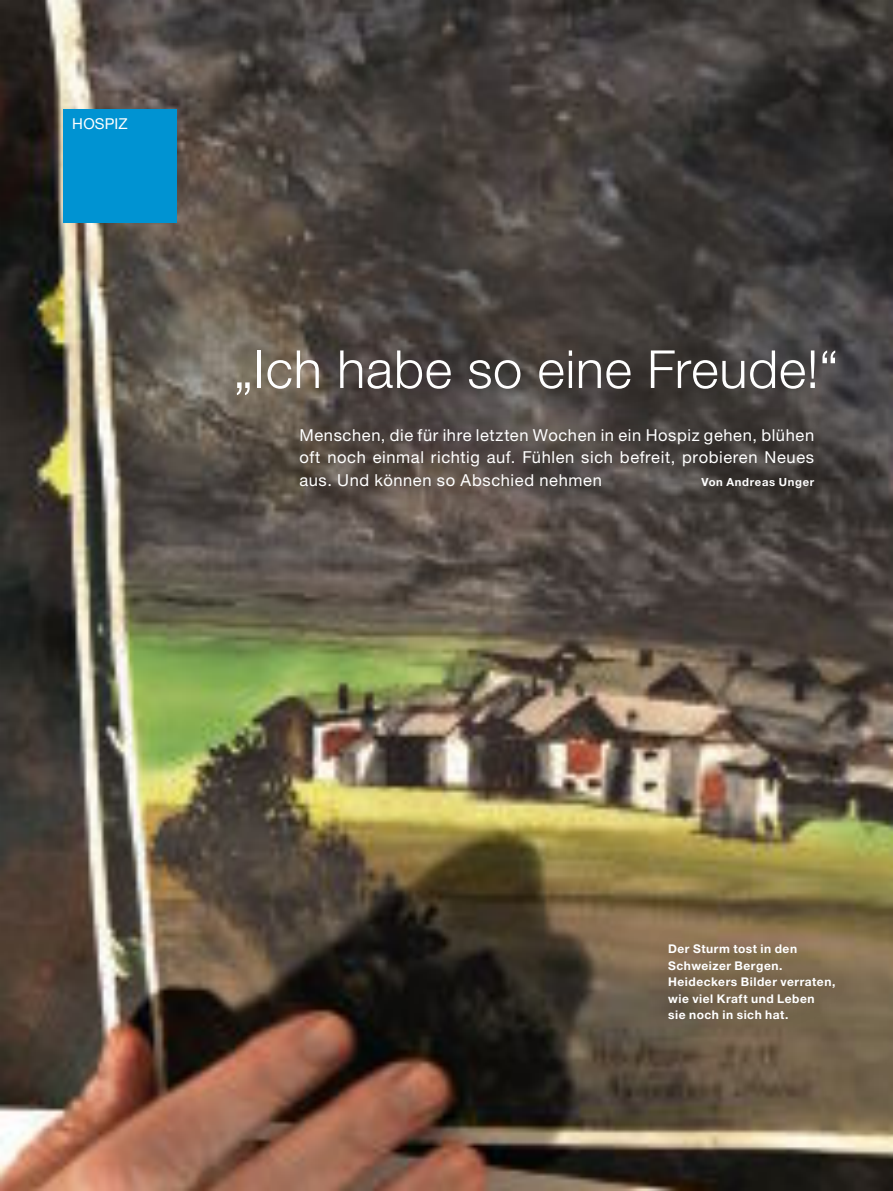
<style>
.page{position:relative;width:893px;height:1191px;background:#fff}
.page>*{position:absolute;margin:0;border:0;box-sizing:border-box;transform-origin:0 0}
.t1{font:300 52.5px "Helvetica Neue LT Pro";letter-spacing:.01em;color:#fff}
.t2{font:16.5px/22.5px "Helvetica Neue LT Std";letter-spacing:.035em;color:#fff;text-align:justify}
.t3{font:15px "Helvetica Neue LT Std";letter-spacing:.015em;color:#fff}
.t4{font:700 12px/16.5px "Helvetica Neue LT Std";letter-spacing:.045em;color:#fff}
.t5{font:700 11.25px "Helvetica Neue LT Std";letter-spacing:.06em;color:#fff}
</style>
<div class="page">
<img style="left:0;top:0;width:893px;height:1191px">
<div style="left:215px;top:327px;width:642px;height:89px;background:#000;opacity:.2"></div>
<div style="left:64px;top:110px;width:113px;height:113px;background:#0093d2"></div>
<div style="left:278px;top:408px;width:557px;height:102px;background:#000;opacity:.75"></div>
<div style="left:646px;top:922px;width:209px;height:120px;background:#000;opacity:.2"></div>
<p class="t3" style="left:72px;top:115px;width:57px">HOSPIZ</p>
<h1 class="t1" style="left:234px;top:337px;width:606px">„Ich habe so eine Freude!“</h1>
<p class="t2" style="left:299px;top:423px;width:516px">Menschen, die für ihre letzten Wochen in ein Hospiz gehen, blühen oft noch einmal richtig auf. Fühlen sich befreit, probieren Neues aus. Und können so Abschied nehmen</p>
<p class="t5" style="left:701px;top:475px;width:114px">Von Andreas Unger</p>
<p class="t4" style="left:668px;top:940px;width:169px">Der Sturm tost in den<br>Schweizer Bergen.<br>Heideckers Bilder verraten, wie viel Kraft und Leben<br>sie noch in sich hat.</p>
</div>
